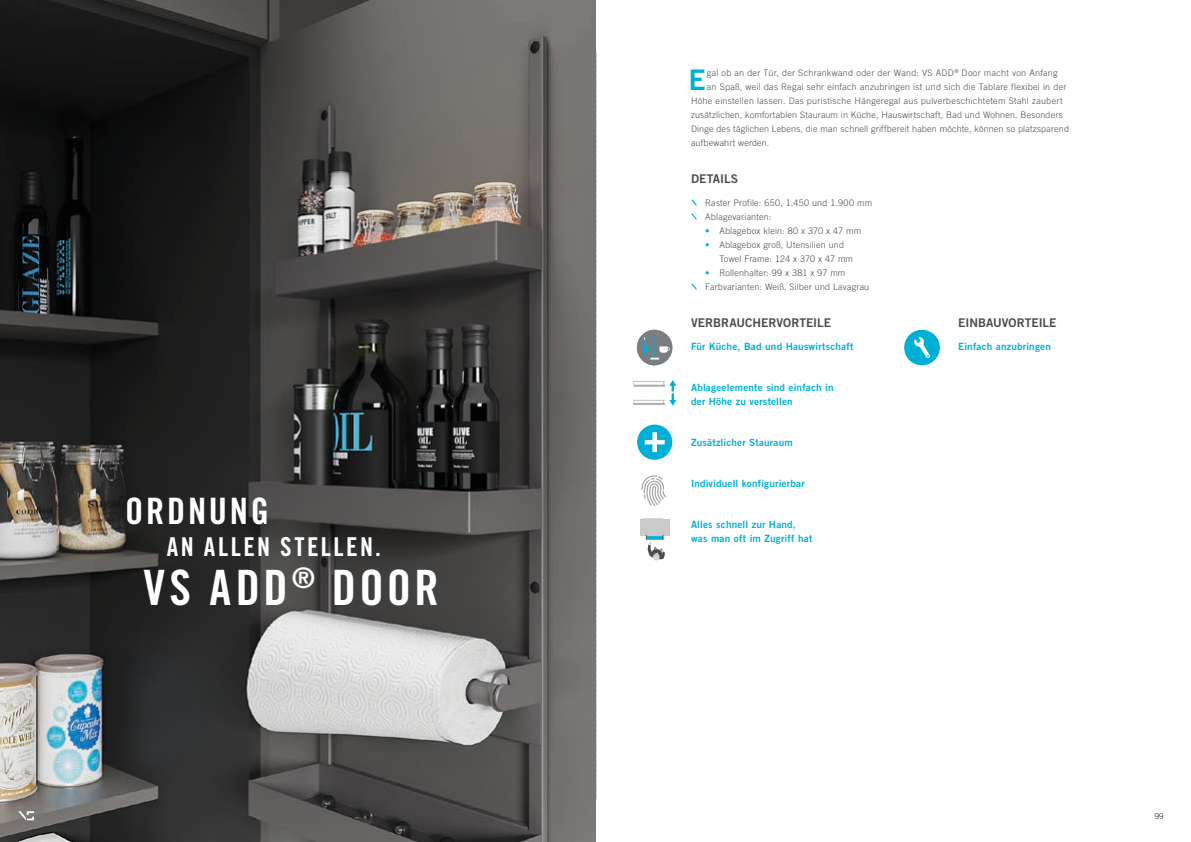
<style>
.page{position:relative;width:1191px;height:842px;background:#fff}
.page>*{position:absolute;margin:0;border:0;box-sizing:border-box;transform-origin:0 0}
.t1{font:48.7px "Trade Gothic LT Std Bd Cn 20";letter-spacing:.065em;color:#fff}
.t2{font:36.4px "Trade Gothic LT Std Bd Cn 20";letter-spacing:.075em;color:#fff}
.t3{font:28.4px "Trade Gothic LT Std Bd 2";color:#00afd6}
.t4{font:26px "Trade Gothic LT Std Bd Cn 20";letter-spacing:.1em;color:#fff}
.t5{font:12px "Trade Gothic LT Std Bd 2";color:#4c4c4e}
.t6{font:10px/14px "Trade Gothic LT Std Bd 2";letter-spacing:.015em;color:#00afd6}
.t7{font:300 9px/14px "Trade Gothic LT Std";letter-spacing:.025em;color:#4c4c4e}
.t8{font:300 8px "Trade Gothic LT Std";color:#1a181c}
.s1{color:#00afd6}
</style>
<div class="page">
<svg style="left:596px;top:52px;width:1px;height:748px"></svg>
<img style="left:0;top:0;width:595px;height:842px">
<svg style="left:691px;top:200px;width:5px;height:6px"></svg>
<svg style="left:691px;top:214px;width:5px;height:6px"></svg>
<svg style="left:691px;top:284px;width:5px;height:6px"></svg>
<div style="left:637px;top:425px;width:35px;height:35px;background:#00afd6;border-radius:50%"></div>
<svg style="left:645px;top:432px;width:19px;height:20px"></svg>
<div style="left:640px;top:519px;width:29px;height:16px;background:#cbcacb"></div>
<svg style="left:646px;top:535px;width:19px;height:26px"></svg>
<svg style="left:641px;top:475px;width:25px;height:31px"></svg>
<div style="left:637px;top:330px;width:35px;height:35px;background:#7c7d80;border-radius:50%"></div>
<svg style="left:637px;top:330px;width:33px;height:35px"></svg>
<svg style="left:663px;top:380px;width:13px;height:26px"></svg>
<hr style="left:633px;top:385px;width:32px;height:2px;background:#b0afaf">
<hr style="left:633px;top:403px;width:32px;height:2px;background:#b0afaf">
<hr style="left:633px;top:381px;width:32px;height:1px;background:#b0afaf">
<hr style="left:633px;top:400px;width:32px;height:1px;background:#b0afaf">
<div style="left:904px;top:330px;width:35px;height:35px;background:#00afd6;border-radius:50%"></div>
<svg style="left:914px;top:337px;width:16px;height:21px"></svg>
<svg style="left:18px;top:811px;width:16px;height:9px"></svg>
<p class="t2" style="left:125px;top:488px;width:145px">ORDNUNG</p>
<p class="t4" style="left:167px;top:531px;width:216px">AN ALLEN STELLEN.</p>
<p class="t1" style="left:143px;top:558px;width:297px">VS ADD<sup>®</sup> DOOR</p>
<p class="t3" style="left:688px;top:62px;width:19px">E</p>
<p class="t7" style="left:707px;top:66px;width:352px">gal ob an der Tür, der Schrankwand oder der Wand: VS ADD<sup>®</sup> Door macht von Anfang</p>
<p class="t7" style="left:707px;top:80px;width:361px">an Spaß, weil das Regal sehr einfach anzubringen ist und sich die Tablare flexibel in der</p>
<p class="t7" style="left:691px;top:94px;width:373px">Höhe einstellen lassen. Das puristische Hängeregal aus pulverbeschichtetem Stahl zaubert</p>
<p class="t7" style="left:691px;top:108px;width:373px">zusätzlichen, komfortablen Stauraum in Küche, Hauswirtschaft, Bad und Wohnen. Besonders</p>
<p class="t7" style="left:691px;top:122px;width:379px">Dinge des täglichen Lebens, die man schnell griffbereit haben möchte, können so platzsparend</p>
<p class="t7" style="left:691px;top:136px;width:80px">aufbewahrt werden.</p>
<p class="t5" style="left:691px;top:171px;width:49px">DETAILS</p>
<p class="t7" style="left:705px;top:196px;width:168px">Raster Profile: 650, 1.450 und 1.900 mm<br>Ablagevarianten:</p>
<p class="t7" style="left:705px;top:224px;width:157px"><span class="s1">•</span> Ablagebox klein: 80 x 370 x 47 mm</p>
<p class="t7" style="left:705px;top:238px;width:140px"><span class="s1">•</span> Ablagebox groß, Utensilien und</p>
<p class="t7" style="left:719px;top:252px;width:135px">Towel Frame: 124 x 370 x 47 mm</p>
<p class="t7" style="left:705px;top:266px;width:142px"><span class="s1">•</span> Rollenhalter: 99 x 381 x 97 mm</p>
<p class="t7" style="left:705px;top:280px;width:166px">Farbvarianten: Weiß, Silber und Lavagrau</p>
<p class="t5" style="left:691px;top:315px;width:142px">VERBRAUCHERVORTEILE</p>
<p class="t6" style="left:691px;top:339px;width:164px">Für Küche, Bad und Hauswirtschaft</p>
<p class="t6" style="left:691px;top:380px;width:144px">Ablageelemente sind einfach in</p>
<p class="t6" style="left:691px;top:394px;width:103px">der Höhe zu verstellen</p>
<p class="t6" style="left:691px;top:435px;width:103px">Zusätzlicher Stauraum</p>
<p class="t6" style="left:691px;top:476px;width:115px">Individuell konfigurierbar</p>
<p class="t6" style="left:691px;top:517px;width:123px">Alles schnell zur Hand, was man oft im Zugriff hat</p>
<p class="t5" style="left:958px;top:315px;width:100px">EINBAUVORTEILE</p>
<p class="t6" style="left:958px;top:339px;width:94px">Einfach anzubringen</p>
<p class="t8" style="left:1154px;top:812px;width:10px">99</p>
</div>
